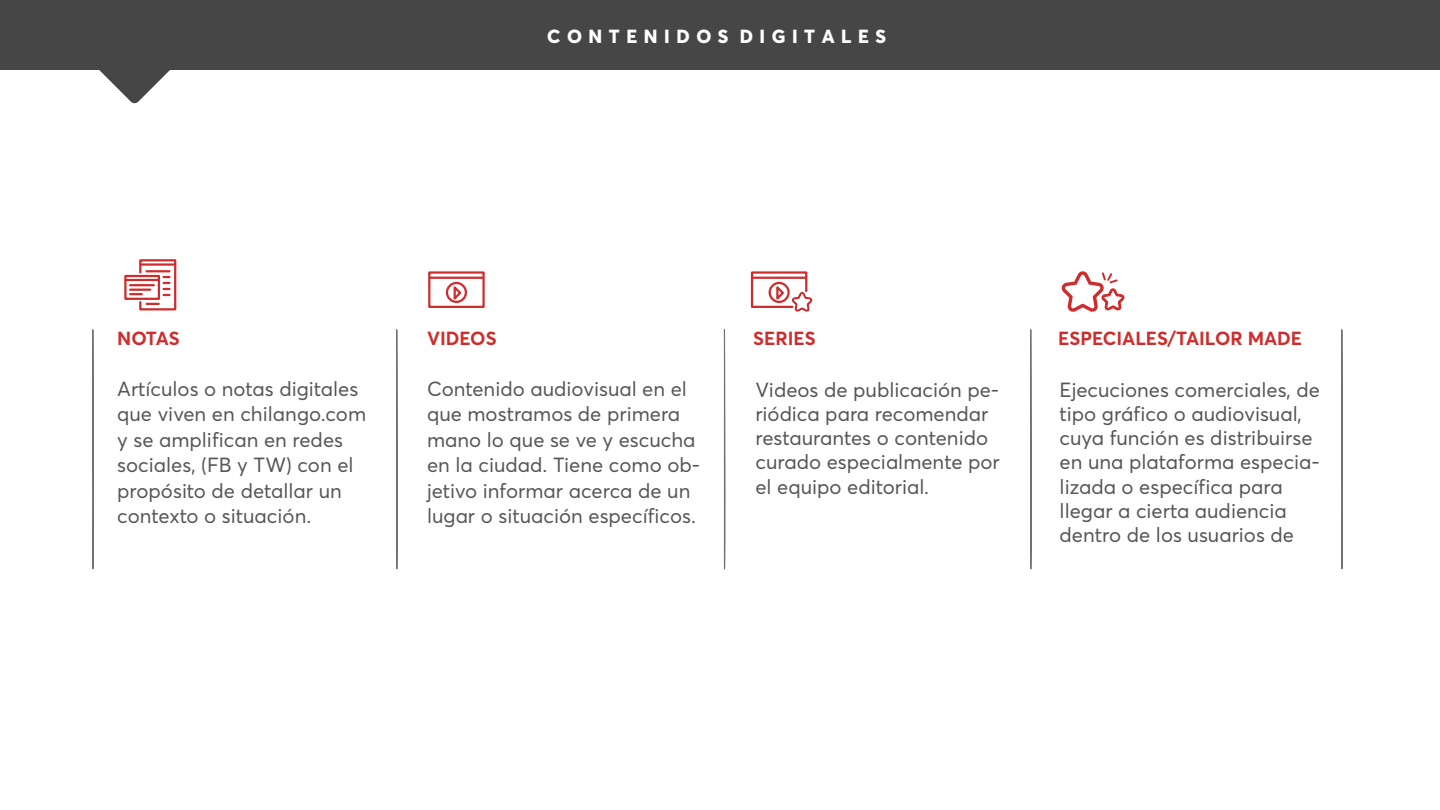
<style>
.page{position:relative;width:1440px;height:810px;background:#fff}
.page>*{position:absolute;margin:0;border:0;box-sizing:border-box;transform-origin:0 0}
.t1{font:20.25px/25.5px "Averta Std";color:#575757}
.t2{font:20.25px/24.3px "Averta Std";color:#565656}
.t3{font:700 18.75px "Averta Std";color:#cd2d2d}
.t4{font:800 18.75px "Averta Std";letter-spacing:.35em;color:#fff}
</style>
<div class="page">
<svg style="left:396px;top:329px;width:2px;height:241px"></svg>
<svg style="left:92px;top:329px;width:2px;height:241px"></svg>
<svg style="left:1341px;top:329px;width:2px;height:241px"></svg>
<svg style="left:723px;top:329px;width:3px;height:241px"></svg>
<svg style="left:1030px;top:329px;width:2px;height:241px"></svg>
<div style="left:0;top:0;width:1440px;height:70px;background:#464646"></div>
<div style="left:124px;top:275px;width:36px;height:25px;border:2px solid #cd2d2d"></div>
<hr style="left:126px;top:279px;width:32px;height:2px;background:#cd2d2d">
<svg style="left:130px;top:259px;width:47px;height:52px"></svg>
<svg style="left:428px;top:271px;width:57px;height:37px"></svg>
<div style="left:446px;top:282px;width:21px;height:21px;border:2px solid #cd2d2d;border-radius:50%"></div>
<svg style="left:750px;top:271px;width:63px;height:41px"></svg>
<svg style="left:1061px;top:271px;width:64px;height:41px"></svg>
<svg style="left:99px;top:70px;width:71px;height:34px"></svg>
<p class="t4" style="left:547px;top:24px;width:340px">CONTENIDOS DIGITALES</p>
<p class="t3" style="left:117px;top:326px;width:64px">NOTAS</p>
<p class="t1" style="left:117px;top:376px;width:250px">Artículos o notas digitales que viven en chilango.com y se amplifican en redes sociales, (FB y TW) con el propósito de detallar un contexto o situación.</p>
<p class="t3" style="left:427px;top:326px;width:71px">VIDEOS</p>
<p class="t1" style="left:427px;top:376px;width:275px">Contenido audiovisual en el que mostramos de primera mano lo que se ve y escucha en la ciudad. Tiene como ob&shy;jetivo informar acerca de un lugar o situación específicos.</p>
<p class="t3" style="left:753px;top:326px;width:64px">SERIES</p>
<p class="t3" style="left:1058px;top:326px;width:246px">ESPECIALES/TAILOR MADE</p>
<p class="t2" style="left:755px;top:377px;width:246px">Videos de publicación pe&shy;riódica para recomendar restaurantes o contenido curado especialmente por el equipo editorial.</p>
<p class="t2" style="left:1060px;top:377px;width:262px">Ejecuciones comerciales, de tipo gráfico o audiovisual, cuya función es distribuirse en una plataforma especia&shy;lizada o específica para llegar a cierta audiencia dentro de los usuarios de</p>
</div>
